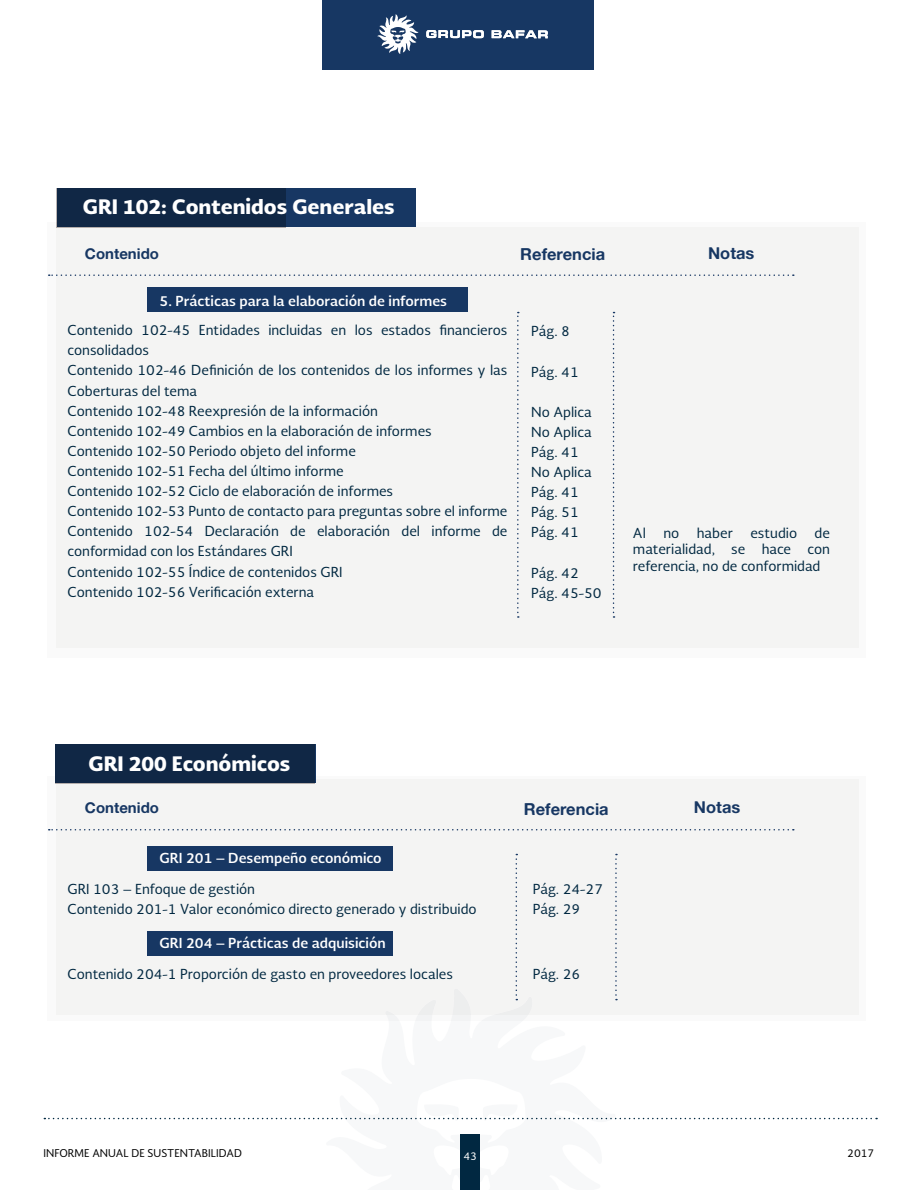
<style>
.page{position:relative;width:918px;height:1190px;background:#fff}
.page>*{position:absolute;margin:0;border:0;box-sizing:border-box;transform-origin:0 0}
.t1{font:900 19.5px "Soberana Sans";color:#fff}
.t2{font:16.5px "Alte Haas Grotesk Bold";color:#173763}
.t3{font:15px "Alte Haas Grotesk Bold";color:#173763}
.t4{font:13.5px/20.1px "Soberana Sans";color:#012841}
.t5{font:700 13.5px "Soberana Sans";color:#fff}
.t6{font:10.5px "Soberana Sans";color:#000}
.t7{font:10.5px "Soberana Sans";color:#fff}
</style>
<div class="page">
<div style="left:322px;top:0;width:272px;height:69px;background:#173763"></div>
<div style="left:460px;top:1134px;width:20px;height:56px;background:#012841"></div>
<svg style="left:377px;top:14px;width:41px;height:40px"></svg>
<svg style="left:426px;top:30px;width:58px;height:8px"></svg>
<svg style="left:492px;top:30px;width:56px;height:8px"></svg>
<svg style="left:44px;top:1117px;width:833px;height:3px"></svg>
<div style="left:47px;top:222px;width:819px;height:435px;background:#fafafa"></div>
<div style="left:47px;top:776px;width:819px;height:244px;background:#fafafa"></div>
<div style="left:56px;top:227px;width:802px;height:420px;background:#f7f6f5"></div>
<div style="left:56px;top:779px;width:802px;height:236px;background:#f7f6f5"></div>
<div style="left:147px;top:287px;width:321px;height:25px;background:#173763"></div>
<div style="left:147px;top:846px;width:246px;height:25px;background:#173763"></div>
<div style="left:147px;top:931px;width:246px;height:25px;background:#173763"></div>
<svg style="left:49px;top:274px;width:745px;height:2px"></svg>
<svg style="left:49px;top:829px;width:745px;height:1px"></svg>
<svg style="left:517px;top:312px;width:2px;height:305px"></svg>
<svg style="left:613px;top:312px;width:2px;height:305px"></svg>
<svg style="left:516px;top:853px;width:1px;height:147px"></svg>
<svg style="left:615px;top:853px;width:2px;height:147px"></svg>
<div style="left:55px;top:743px;width:260px;height:40px;background:#102745"></div>
<div style="left:57px;top:188px;width:359px;height:39px;background:#173763"></div>
<div style="left:57px;top:188px;width:229px;height:40px;background:#102745"></div>
<h1 class="t1" style="left:83px;top:193px;width:313px">GRI 102: Contenidos Generales</h1>
<p class="t3" style="left:85px;top:244px;width:76px">Contenido</p>
<p class="t5" style="left:160px;top:291px;width:289px">5. Prácticas para la elaboración de informes</p>
<p class="t4" style="left:68px;top:320px;width:442px">Contenido 102-45 Entidades incluidas en los estados financieros consolidados<br>Contenido 102-46 Definición de los contenidos de los informes y las Coberturas del tema<br>Contenido 102-48 Reexpresión de la información<br>Contenido 102-49 Cambios en la elaboración de informes<br>Contenido 102-50 Periodo objeto del informe<br>Contenido 102-51 Fecha del último informe<br>Contenido 102-52 Ciclo de elaboración de informes<br>Contenido 102-53 Punto de contacto para preguntas sobre el informe Contenido 102-54 Declaración de elaboración del informe de conformidad con los Estándares GRI<br>Contenido 102-55 Índice de contenidos GRI<br>Contenido 102-56 Verificación externa</p>
<p class="t2" style="left:520px;top:244px;width:86px">Referencia</p>
<p class="t4" style="left:531px;top:321px;width:40px">Pág. 8</p>
<p class="t4" style="left:531px;top:361px;width:49px">Pág. 41</p>
<p class="t4" style="left:531px;top:401px;width:62px">No Aplica<br>No Aplica<br>Pág. 41<br>No Aplica<br>Pág. 41<br>Pág. 51<br>Pág. 41</p>
<p class="t4" style="left:531px;top:562px;width:72px">Pág. 42<br>Pág. 45-50</p>
<p class="t2" style="left:708px;top:242px;width:48px">Notas</p>
<p class="t4" style="left:633px;top:522px;width:14px">Al</p>
<p class="t4" style="left:663px;top:522px;width:17px">no</p>
<p class="t4" style="left:697px;top:522px;width:38px">haber</p>
<p class="t4" style="left:750px;top:522px;width:48px">estudio</p>
<p class="t4" style="left:633px;top:524px;width:199px;line-height:16.5px;text-align:justify;text-indent:182px">de materialidad, se hace con referencia, no de conformidad</p>
<h1 class="t1" style="left:89px;top:750px;width:203px">GRI 200 Económicos</h1>
<p class="t3" style="left:85px;top:798px;width:76px">Contenido</p>
<p class="t5" style="left:160px;top:849px;width:224px">GRI 201 – Desempeño económico</p>
<p class="t4" style="left:68px;top:878px;width:411px">GRI 103 – Enfoque de gestión<br>Contenido 201-1 Valor económico directo generado y distribuido</p>
<p class="t5" style="left:160px;top:934px;width:228px">GRI 204 – Prácticas de adquisición</p>
<p class="t4" style="left:68px;top:963px;width:387px">Contenido 204-1 Proporción de gasto en proveedores locales</p>
<p class="t2" style="left:524px;top:798px;width:86px">Referencia</p>
<p class="t4" style="left:533px;top:878px;width:72px">Pág. 24-27<br>Pág. 29</p>
<p class="t4" style="left:533px;top:963px;width:49px">Pág. 26</p>
<p class="t2" style="left:694px;top:797px;width:48px">Notas</p>
<p class="t6" style="left:44px;top:1146px;width:200px">INFORME ANUAL DE SUSTENTABILIDAD</p>
<p class="t7" style="left:463px;top:1148px;width:15px">43</p>
<p class="t6" style="left:847px;top:1146px;width:29px">2017</p>
</div>
